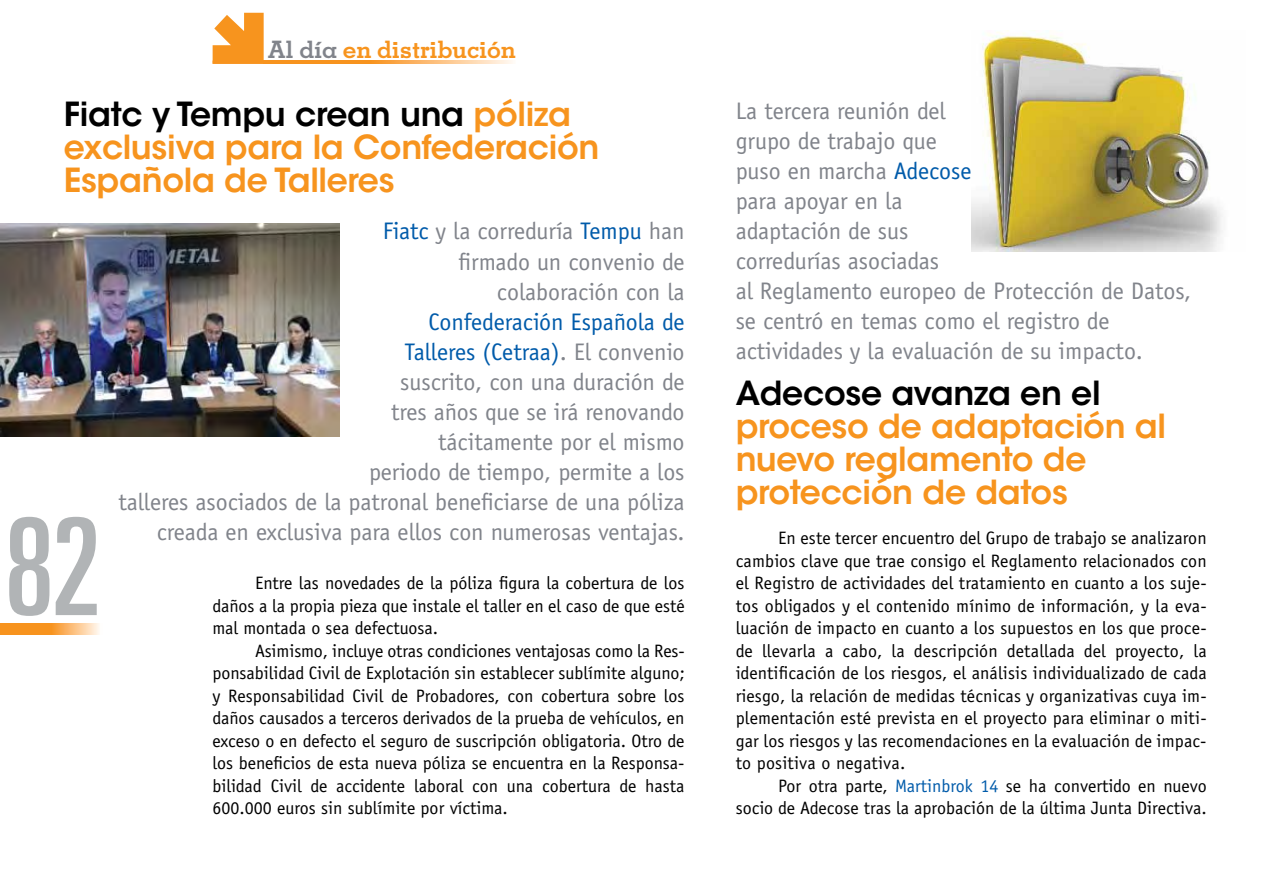
<style>
.page{position:relative;width:1263px;height:893px;background:#fff}
.page>*{position:absolute;margin:0;border:0;box-sizing:border-box;transform-origin:0 0}
.t1{font:ultra-condensed 135px "Univers LT Std";color:#b1b4b6}
.t2{font:600 33px/33px "ITC Avant Garde Std";letter-spacing:-.01em;color:#f7941e}
.t3{font:24px/30px "Officina Sans Std";letter-spacing:-.005em;color:#81848b;text-align:right}
.t4{font:700 24px "Memphis LT Std";letter-spacing:-.01em;color:#f7941e}
.t5{font:18px "Officina Sans Std";color:#000}
.s1{color:#81848b}
.s2{color:#000}
.s3{color:#005baa}
</style>
<div class="page">
<svg style="left:0;top:624px;width:100px;height:10px"></svg>
<svg style="left:264px;top:61px;width:249px;height:3px"></svg>
<svg style="left:213px;top:13px;width:51px;height:51px"></svg>
<img style="left:972px;top:30px;width:251px;height:222px">
<img style="left:0;top:224px;width:339px;height:213px">
<p class="t4" style="left:268px;top:35px;width:249px"><span class="s1">Al día</span> en distribución</p>
<p class="t2" style="left:64px;top:98px;width:537px"><span class="s2">Fiatc y Tempu crean una</span> póliza exclusiva para la Confederación<br>Española de Talleres</p>
<p class="t3" style="left:118px;top:216px;width:568px"><span class="s3">Fiatc</span> y la correduría <span class="s3">Tempu</span> han<br>firmado un convenio de<br>colaboración con la<br><span class="s3">Confederación Española de<br>Talleres (Cetraa)</span>. El convenio<br>suscrito, con una duración de<br>tres años que se irá renovando<br>tácitamente por el mismo<br>periodo de tiempo, permite a los<br>talleres asociados de la patronal beneficiarse de una póliza creada en exclusiva para ellos con numerosas ventajas.</p>
<p class="t5" style="left:255px;top:572px;width:431px">Entre las novedades de la póliza figura la cobertura de los</p>
<p class="t5" style="left:213px;top:595px;width:474px">daños a la propia pieza que instale el taller en el caso de que esté</p>
<p class="t5" style="left:213px;top:617px;width:227px">mal montada o sea defectuosa.</p>
<p class="t5" style="left:255px;top:640px;width:431px">Asimismo, incluye otras condiciones ventajosas como la Res-</p>
<p class="t5" style="left:213px;top:662px;width:474px">ponsabilidad Civil de Explotación sin establecer sublímite alguno;</p>
<p class="t5" style="left:213px;top:685px;width:473px">y Responsabilidad Civil de Probadores, con cobertura sobre los</p>
<p class="t5" style="left:213px;top:707px;width:473px">daños causados a terceros derivados de la prueba de vehículos, en</p>
<p class="t5" style="left:213px;top:730px;width:473px">exceso o en defecto el seguro de suscripción obligatoria. Otro de</p>
<p class="t5" style="left:213px;top:752px;width:473px">los beneficios de esta nueva póliza se encuentra en la Responsa-</p>
<p class="t5" style="left:213px;top:775px;width:473px">bilidad Civil de accidente laboral con una cobertura de hasta</p>
<p class="t5" style="left:213px;top:797px;width:297px">600.000 euros sin sublímite por víctima.</p>
<p class="t1" style="left:4px;top:490px;width:99px">82</p>
<p class="t3" style="left:736px;top:96px;width:457px;text-align:left">La tercera reunión del<br>grupo de trabajo que<br>puso en marcha <span class="s3">Adecose<br></span>para apoyar en la<br>adaptación de sus<br>corredurías asociadas<br>al Reglamento europeo de Protección de Datos, se centró en temas como el registro de actividades y la evaluación de su impacto.</p>
<p class="t2" style="left:736px;top:377px;width:432px"><span class="s2">Adecose avanza en el </span>proceso de adaptación al nuevo reglamento de protección de datos</p>
<p class="t5" style="left:778px;top:527px;width:430px">En este tercer encuentro del Grupo de trabajo se analizaron</p>
<p class="t5" style="left:736px;top:550px;width:472px">cambios clave que trae consigo el Reglamento relacionados con</p>
<p class="t5" style="left:736px;top:572px;width:472px">el Registro de actividades del tratamiento en cuanto a los suje-</p>
<p class="t5" style="left:736px;top:595px;width:472px">tos obligados y el contenido mínimo de información, y la eva-</p>
<p class="t5" style="left:736px;top:617px;width:472px">luación de impacto en cuanto a los supuestos en los que proce-</p>
<p class="t5" style="left:736px;top:640px;width:473px">de llevarla a cabo, la descripción detallada del proyecto, la</p>
<p class="t5" style="left:736px;top:662px;width:473px">identificación de los riesgos, el análisis individualizado de cada</p>
<p class="t5" style="left:736px;top:685px;width:473px">riesgo, la relación de medidas técnicas y organizativas cuya im-</p>
<p class="t5" style="left:736px;top:707px;width:472px">plementación esté prevista en el proyecto para eliminar o miti-</p>
<p class="t5" style="left:736px;top:730px;width:472px">gar los riesgos y las recomendaciones en la evaluación de impac-</p>
<p class="t5" style="left:736px;top:752px;width:171px">to positiva o negativa.</p>
<p class="t5" style="left:778px;top:775px;width:430px">Por otra parte, <span class="s3">Martinbrok 14</span> se ha convertido en nuevo</p>
<p class="t5" style="left:736px;top:797px;width:472px">socio de Adecose tras la aprobación de la última Junta Directiva.</p>
</div>
